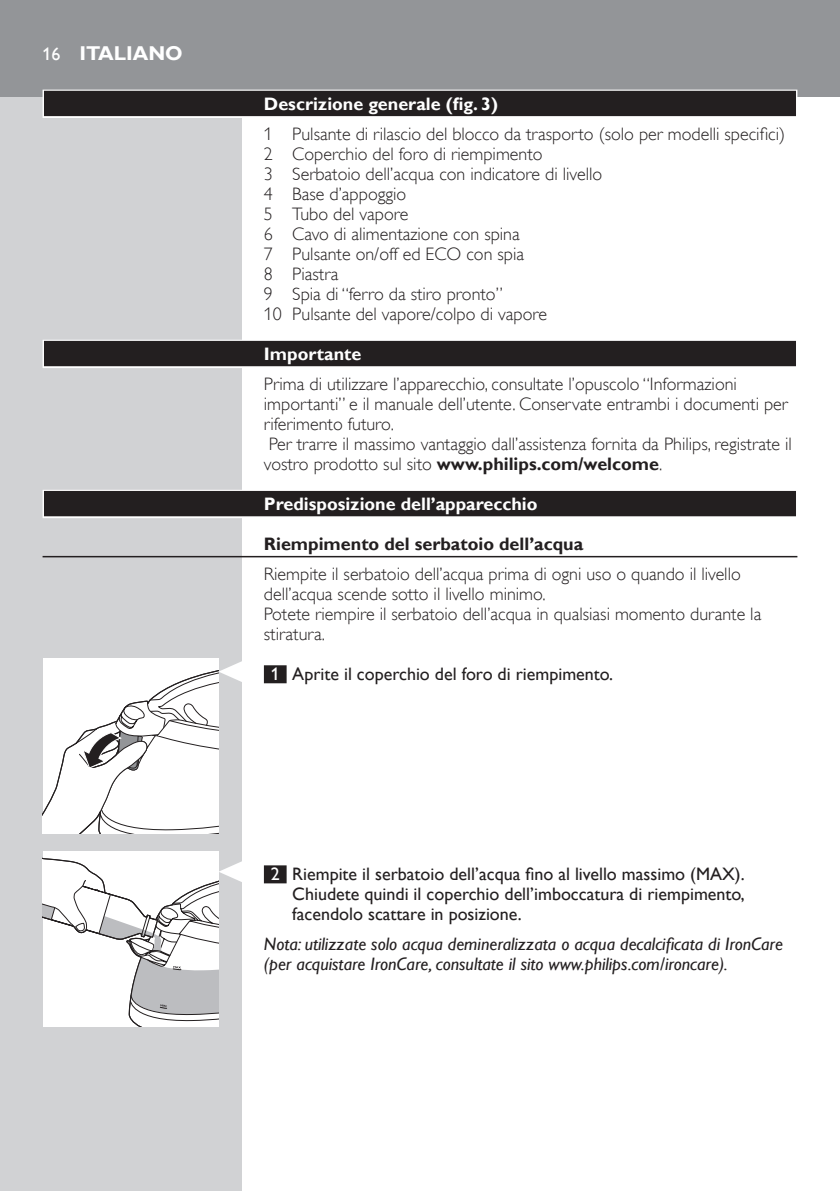
<style>
.page{position:relative;width:840px;height:1191px;background:#fff}
.page>*{position:absolute;margin:0;border:0;box-sizing:border-box;transform-origin:0 0}
.t1{font:700 20px "Gill Sans Alt One WGL";color:#fff}
.t2{font:18px/20px "Gill Sans Alt One WGL Light";color:#231f20}
.t3{font:18px/20px "Gill Sans Alt One WGL";color:#231f20;text-align:justify}
.t4{font:italic 18px/20px "Gill Sans Alt One WGL";color:#231f20}
.t5{font:700 18px "Gill Sans Alt One WGL";color:#231f20}
.t6{font:700 18px "Gill Sans Alt One WGL";color:#fff}
.t7{font:18px "Gill Sans Alt One WGL";color:#fff}
.s1{font-family:"Gill Sans Alt One WGL Light";font-weight:400}
.s2{color:#fff}
</style>
<div class="page">
<div style="left:0;top:95px;width:241px;height:1096px;background:#d1d2d4"></div>
<div style="left:0;top:0;width:839px;height:96px;background:#939598"></div>
<div style="left:43px;top:90px;width:754px;height:28px;background:#e4e3e3"></div>
<div style="left:44px;top:91px;width:751px;height:25px;background:#231f20"></div>
<div style="left:43px;top:340px;width:754px;height:28px;background:#cccbcb"></div>
<div style="left:44px;top:341px;width:751px;height:25px;background:#231f20"></div>
<div style="left:43px;top:490px;width:754px;height:28px;background:#bdbcbc"></div>
<div style="left:44px;top:491px;width:751px;height:25px;background:#231f20"></div>
<hr style="left:43px;top:556px;width:754px;height:1px;background:#231f20">
<div style="left:264px;top:665px;width:22px;height:18px;background:#231f20"></div>
<div style="left:264px;top:865px;width:22px;height:18px;background:#231f20"></div>
<svg style="left:43px;top:660px;width:199px;height:174px;background:#ececec"></svg>
<svg style="left:43px;top:851px;width:199px;height:175px;background:#e4e4e5"></svg>
<p class="t7" style="left:43px;top:42px;width:19px">16</p>
<p class="t1" style="left:79px;top:40px;width:105px">ITALIANO</p>
<p class="t6" style="left:264px;top:92px;width:235px">Descrizione generale (fig. 3)</p>
<p class="t2" style="left:264px;top:124px;width:522px">1 Pulsante di rilascio del blocco da trasporto (solo per modelli specifici)<br>2 Coperchio del foro di riempimento<br>3 Serbatoio dell’acqua con indicatore di livello<br>4 Base d’appoggio<br>5 Tubo del vapore<br>6 Cavo di alimentazione con spina<br>7 Pulsante on/off ed ECO con spia<br>8 Piastra<br>9 Spia di “ferro da stiro pronto”<br>10 Pulsante del vapore/colpo di vapore</p>
<p class="t6" style="left:264px;top:342px;width:99px">Importante</p>
<p class="t2" style="left:264px;top:374px;width:529px">Prima di utilizzare l’apparecchio, consultate l’opuscolo “Informazioni importanti” e il manuale dell’utente. Conservate entrambi i documenti per riferimento futuro.<br>Per trarre il massimo vantaggio dall’assistenza fornita da Philips, registrate il</p>
<p class="t5" style="left:264px;top:452px;width:399px"><span class="s1">vostro prodotto sul sito</span> www.philips.com/welcome<span class="s1">.</span></p>
<p class="t6" style="left:264px;top:492px;width:275px">Predisposizione dell’apparecchio</p>
<p class="t5" style="left:264px;top:532px;width:321px">Riempimento del serbatoio dell’acqua</p>
<p class="t2" style="left:264px;top:564px;width:498px">Riempite il serbatoio dell’acqua prima di ogni uso o quando il livello dell’acqua scende sotto il livello minimo.<br>Potete riempire il serbatoio dell’acqua in qualsiasi momento durante la stiratura.</p>
<p class="t3" style="left:270px;top:664px;width:344px"><span class="s2">1</span> Aprite il coperchio del foro di riempimento.</p>
<p class="t3" style="left:292px;top:864px;width:454px;text-indent:-22px"><span class="s2">2</span> Riempite il serbatoio dell’acqua fino al livello massimo (MAX).<br>Chiudete quindi il coperchio dell’imboccatura di riempimento, facendolo scattare in posizione.</p>
<p class="t4" style="left:264px;top:934px;width:520px">Nota: utilizzate solo acqua demineralizzata o acqua decalcificata di IronCare (per acquistare IronCare, consultate il sito www.philips.com/ironcare).</p>
</div>
